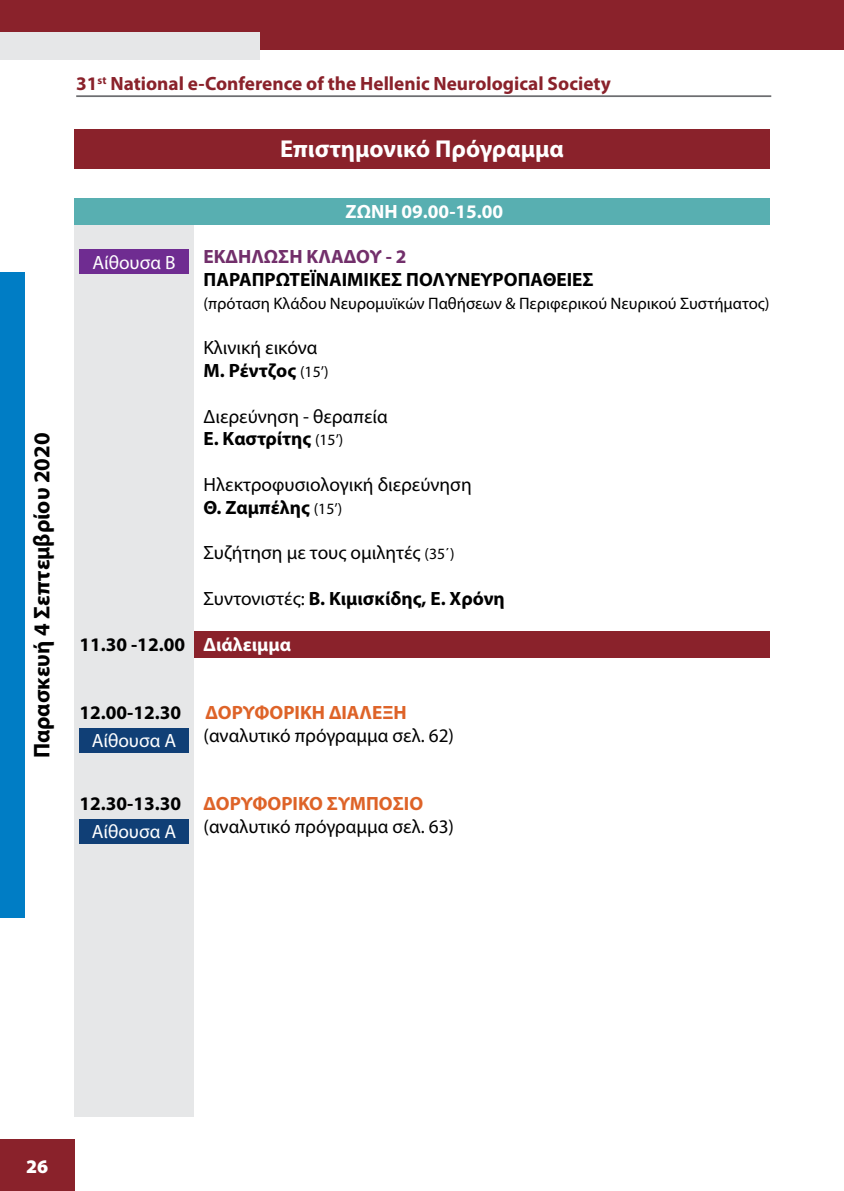
<style>
.page{position:relative;width:844px;height:1191px;background:#fff}
.page>*{position:absolute;margin:0;border:0;box-sizing:border-box;transform-origin:0 0}
.t1{font:700 24.5px "Myriad Pro";color:#fff}
.t2{font:700 22.75px "Myriad Pro";color:#000}
.t3{font:19.25px/22.8px "Myriad Pro";color:#000}
.t4{font:700 19.25px "Myriad Pro";color:#000}
.t5{font:700 19.25px "Myriad Pro";color:#8a222b}
.t6{font:19.25px "Myriad Pro";color:#fff}
.t7{font:700 19.25px "Myriad Pro";color:#de6328}
.t8{font:700 19.25px "Myriad Pro";color:#722f6b}
.t9{font:700 19.25px "Myriad Pro";color:#fff}
.t10{font:900 19.25px "Myriad Pro";color:#fff}
.t11{font:16.62px "Myriad Pro";color:#000}
.s1{font-weight:700}
.s2{font-size:15.75px}
.s3{font-weight:400}
.s4{color:#fff}
.s5{font-weight:700;color:#de6328}
</style>
<div class="page">
<div style="left:0;top:1139px;width:74px;height:52px;background:#8a222b"></div>
<div style="left:0;top:0;width:843px;height:50px;background:#8a222b"></div>
<div style="left:0;top:32px;width:260px;height:28px;background:#e6e7e8"></div>
<hr style="left:76px;top:95px;width:695px;height:2px;background:#6d6e71">
<div style="left:74px;top:129px;width:695px;height:40px;background:#8a222b"></div>
<div style="left:74px;top:198px;width:119px;height:918px;background:#e6e7e8"></div>
<div style="left:0;top:273px;width:25px;height:645px;background:#007dc5"></div>
<div style="left:74px;top:198px;width:695px;height:27px;background:#58afb1"></div>
<div style="left:193px;top:631px;width:576px;height:27px;background:#8a222b"></div>
<div style="left:79px;top:249px;width:110px;height:25px;background:#6f2c91"></div>
<div style="left:79px;top:728px;width:110px;height:24px;background:#103f76"></div>
<div style="left:79px;top:819px;width:110px;height:24px;background:#103f76"></div>
<p class="t2" style="left:27px;top:758px;width:327px;rotate:-90deg">Παρασκευή 4 Σεπτεμβρίου 2020</p>
<p class="t5" style="left:76px;top:71px;width:536px">31<sup>st</sup> National e-Conference of the Hellenic Neurological Society</p>
<p class="t1" style="left:280px;top:133px;width:285px">Επιστημονικό Πρόγραμμα</p>
<p class="t9" style="left:345px;top:199px;width:159px">ΖΩΝΗ 09.00-15.00</p>
<p class="t8" style="left:203px;top:244px;width:204px">ΕΚΔΗΛΩΣΗ ΚΛΑΔΟΥ - 2</p>
<p class="t4" style="left:203px;top:267px;width:391px">ΠΑΡΑΠΡΩΤΕΪΝΑΙΜΙΚΕΣ ΠΟΛΥΝΕΥΡΟΠΑΘΕΙΕΣ</p>
<p class="t11" style="left:203px;top:293px;width:567px">(πρόταση Κλάδου Νευρομυϊκών Παθήσεων &amp; Περιφερικού Νευρικού Συστήματος)</p>
<p class="t3" style="left:203px;top:336px;width:126px">Κλινική εικόνα<br><span class="s1">M. Ρέντζος</span> <span class="s2">(15’)</span></p>
<p class="t3" style="left:203px;top:404px;width:185px">Διερεύνηση - θεραπεία<br><span class="s1">Ε. Καστρίτης</span> <span class="s2">(15’)</span></p>
<p class="t3" style="left:203px;top:473px;width:269px">Ηλεκτροφυσιολογική διερεύνηση<br><span class="s1">Θ. Ζαμπέλης</span> <span class="s2">(15’)</span></p>
<p class="t3" style="left:203px;top:541px;width:252px">Συζήτηση με τους ομιλητές <span class="s2">(35΄)</span></p>
<p class="t4" style="left:203px;top:586px;width:303px"><span class="s3">Συντονιστές:</span> Β. Κιμισκίδης, Ε. Χρόνη</p>
<p class="t4" style="left:79px;top:631px;width:213px">11.30 -12.00 <span class="s4">Διάλειμμα</span></p>
<p class="t6" style="left:92px;top:251px;width:85px">Αίθουσα B</p>
<p class="t4" style="left:79px;top:700px;width:103px">12.00-12.30</p>
<p class="t7" style="left:205px;top:700px;width:203px">ΔΟΡΥΦΟΡΙΚΗ ΔΙΑΛΕΞΗ</p>
<p class="t3" style="left:203px;top:723px;width:252px">(αναλυτικό πρόγραμμα σελ. 62)</p>
<p class="t6" style="left:92px;top:729px;width:86px">Αίθουσα Α</p>
<p class="t3" style="left:203px;top:792px;width:252px;text-indent:-124px"><span class="s1">12.30-13.30</span> <span class="s5">ΔΟΡΥΦΟΡΙΚΟ ΣΥΜΠΟΣΙΟ </span>(αναλυτικό πρόγραμμα σελ. 63)</p>
<p class="t6" style="left:92px;top:820px;width:86px">Αίθουσα Α</p>
<p class="t10" style="left:26px;top:1153px;width:24px">26</p>
</div>
